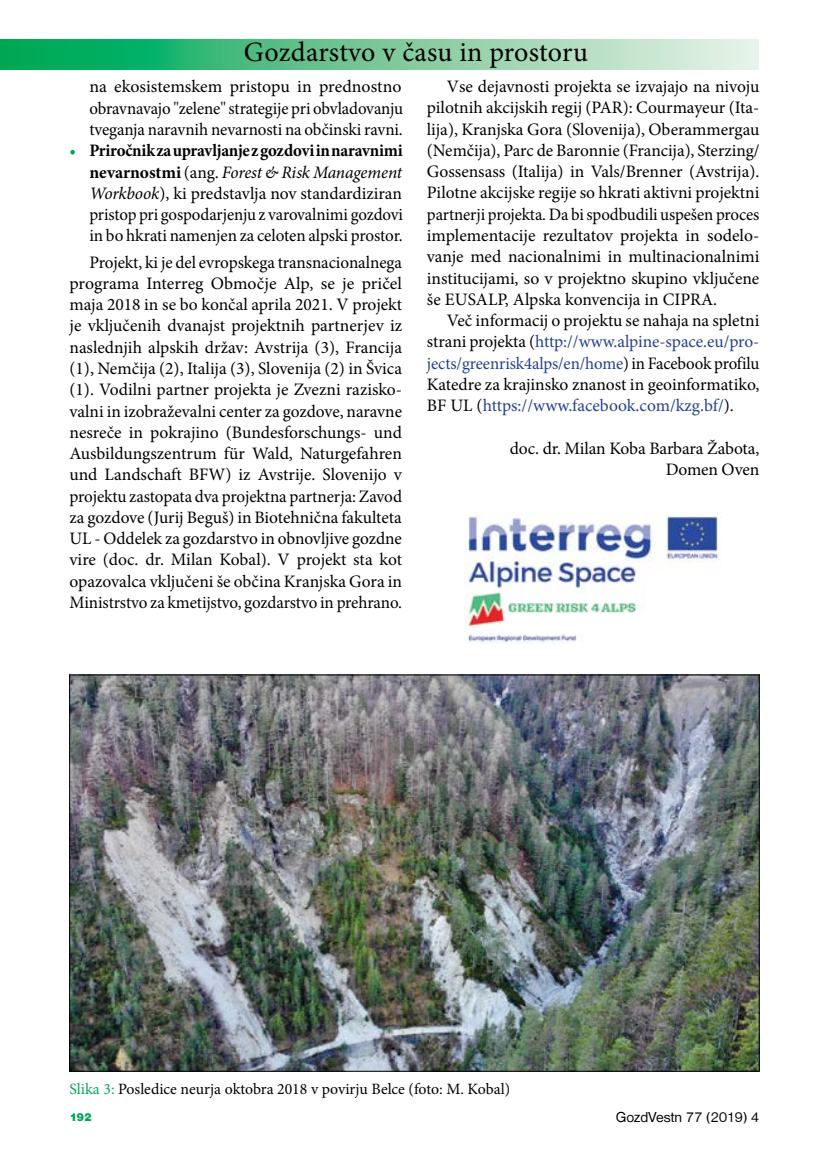
<style>
.page{position:relative;width:819px;height:1166px;background:#fff}
.page>*{position:absolute;margin:0;border:0;box-sizing:border-box;transform-origin:0 0}
.t1{font:28px "Minion Pro";letter-spacing:.005em;color:#000}
.t2{font:17.5px/21.2px "Minion Pro";letter-spacing:-.005em;color:#000;text-align:justify}
.t3{font:15.75px "Minion Pro";color:#000}
.t4{font:14.88px "Nimbus San DEE";color:#000}
.t5{font:11.38px "Nimbus San DEE Blac";color:#00a651}
.s1{color:#00a651}
.s2{font-weight:700}
.s3{font-style:italic}
.s4{color:#25408f}
</style>
<div class="page">
<svg style="left:0;top:40px;width:759px;height:29px;background:#70c999"></svg>
<img style="left:71px;top:677px;width:686px;height:392px">
<img style="left:464px;top:513px;width:255px;height:131px">
<h1 class="t1" style="left:244px;top:33px;width:345px">Gozdarstvo v času in prostoru</h1>
<p class="t2" style="left:89px;top:76px;width:315px">na ekosistemskem pristopu in prednostno obravnavajo ''zelene'' strategije pri obvladovanju tveganja naravnih nevarnosti na občinski ravni.</p>
<p class="t2" style="left:89px;top:140px;width:315px;text-indent:-20px"><span class="s1">•</span> <span class="s2">Priročnik za upravljanje z gozdovi in naravnimi nevarnostmi</span> (ang. <span class="s3">Forest &amp; Risk Management Workbook</span>), ki predstavlja nov standardiziran pristop pri gospodarjenju z varovalnimi gozdovi in bo hkrati namenjen za celoten alpski prostor.</p>
<p class="t2" style="left:69px;top:251px;width:334px;text-indent:20px">Projekt, ki je del evropskega transnacionalnega programa Interreg Območje Alp, se je pričel maja 2018 in se bo končal aprila 2021. V projekt je vključenih dvanajst projektnih partnerjev iz naslednjih alpskih držav: Avstrija (3), Francija (1), Nemčija (2), Italija (3), Slovenija (2) in Švica (1). Vodilni partner projekta je Zvezni razisko&shy;valni in izobraževalni center za gozdove, naravne nesreče in pokrajino (Bundesforschungs- und Ausbildungszentrum für Wald, Naturgefahren und Landschaft BFW) iz Avstrije. Slovenijo v projektu zastopata dva projektna partnerja: Zavod za gozdove (Jurij Beguš) in Biotehnična fakulteta UL - Oddelek za gozdarstvo in obnovljive gozdne vire (doc. dr. Milan Kobal). V projekt sta kot opazovalca vključeni še občina Kranjska Gora in Ministrstvo za kmetijstvo, gozdarstvo in prehrano.</p>
<p class="t2" style="left:427px;top:76px;width:334px;text-indent:20px">Vse dejavnosti projekta se izvajajo na nivoju pilotnih akcijskih regij (PAR): Courmayeur (Ita&shy;lija), Kranjska Gora (Slovenija), Oberammergau (Nemčija), Parc de Baronnie (Francija), Sterzing/ Gossensass (Italija) in Vals/Brenner (Avstrija).<br>Pilotne akcijske regije so hkrati aktivni projektni partnerji projekta. Da bi spodbudili uspešen proces implementacije rezultatov projekta in sodelo&shy;vanje med nacionalnimi in multinacionalnimi institucijami, so v projektno skupino vključene še EUSALP, Alpska konvencija in CIPRA.</p>
<p class="t2" style="left:427px;top:310px;width:334px;text-indent:20px">Več informacij o projektu se nahaja na spletni strani projekta (<span class="s4">http://www.alpine-space.eu/pro&shy;jects/greenrisk4alps/en/home</span>) in Facebook profilu Katedre za krajinsko znanost in geoinformatiko, BF UL (<span class="s4">https://www.facebook.com/kzg.bf/</span>).</p>
<p class="t2" style="left:510px;top:437px;width:251px;text-align:right">doc. dr. Milan Koba Barbara Žabota,<br>Domen Oven</p>
<p class="t3" style="left:69px;top:1078px;width:442px"><span class="s1">Slika 3:</span> Posledice neurja oktobra 2018 v povirju Belce (foto: M. Kobal)</p>
<p class="t5" style="left:69px;top:1111px;width:24px">192</p>
<p class="t4" style="left:615px;top:1109px;width:145px">GozdVestn 77 (2019) 4</p>
</div>
